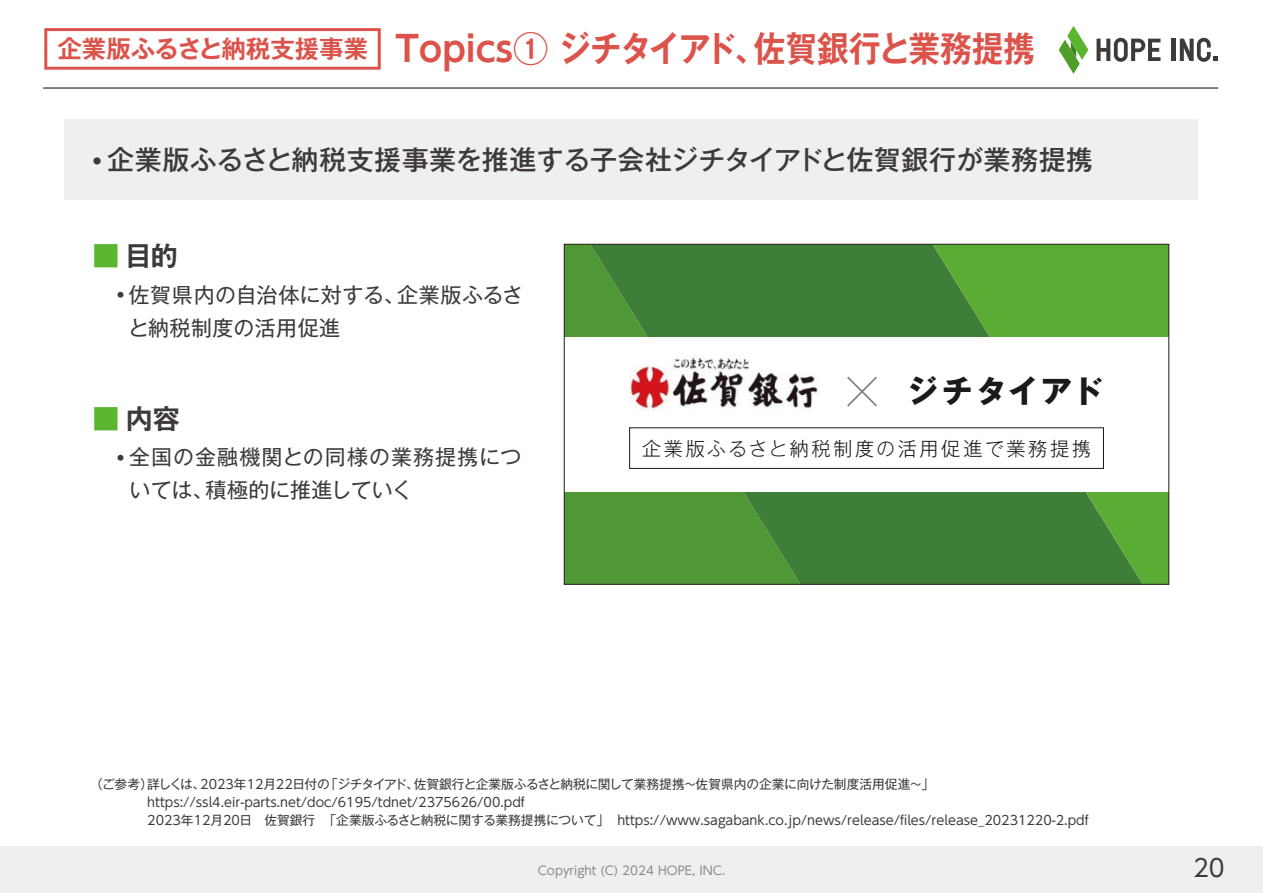
<style>
.page{position:relative;width:1263px;height:893px;background:#fff}
.page>*{position:absolute;margin:0;border:0;box-sizing:border-box;transform-origin:0 0}
.t1{font:700 35.25px "Gothic MB101 Pro De";letter-spacing:-.005em;color:#db534a}
.t2{font:700 31.2px "Gothic MB101 Pro";letter-spacing:.05em;color:#1a1a1a}
.t3{font:500 27px "Gothic MB101 Pro";letter-spacing:.015em;color:#3e3a39}
.t4{font:700 27px "Gothic MB101 Pro De";color:#3e3a39}
.t5{font:24px "UD Shin Go Pro";color:#3e3a39}
.t6{font:21px/33px "Gothic MB101 Pro";letter-spacing:.02em;color:#3e3a39}
.t7{font:300 19.2px "Gothic MB101 Pro";letter-spacing:.135em;color:#1a1a1a}
.t8{font:12.75px/18px "UD Shin Go Pro";color:#3e3a39}
.t9{font:12.75px "Gothic MB101 Pro";letter-spacing:-.01em;color:#3e3a39}
.t10{font:12px "UD Shin Go Pro";color:#89898a}
.s1{font-size:24.45px}
.s2{font-family:"UD Shin Go Pro De"}
.s3{color:#5cb531}
.s4{font-family:"UD Shin Go Pro"}
.s5{font-family:"Gothic MB101 Pro"}
</style>
<div class="page">
<div style="left:0;top:846px;width:1263px;height:47px;background:#efeff0"></div>
<div style="left:65px;top:119px;width:1133px;height:81px;background:#efeff0"></div>
<hr style="left:43px;top:87px;width:1175px;height:2px;background:#595757">
<svg style="left:1059px;top:26px;width:29px;height:48px"></svg>
<svg style="left:1096px;top:38px;width:64px;height:24px"></svg>
<hr style="left:1171px;top:39px;width:4px;height:22px;background:#3e3a39">
<svg style="left:1180px;top:38px;width:37px;height:24px"></svg>
<svg style="left:44px;top:28px;width:337px;height:42px"></svg>
<div style="left:566px;top:246px;width:24px;height:337px;background:#509736"></div>
<svg style="left:590px;top:246px;width:343px;height:337px;background:#438537"></svg>
<svg style="left:933px;top:246px;width:234px;height:337px;background:#4e9736"></svg>
<div style="left:564px;top:337px;width:605px;height:155px;background:#fff"></div>
<div style="left:629px;top:427px;width:475px;height:42px;border:1px solid #1a1a1a"></div>
<svg style="left:847px;top:376px;width:30px;height:31px"></svg>
<img style="left:629px;top:357px;width:190px;height:52px">
<h1 class="t1" style="left:57px;top:19px;width:979px"><span class="s1">企業版ふるさと納税支援事業</span> <span class="s2">Topics</span>① ジチタイアド、佐賀銀行と業務提携</h1>
<h3 class="t3" style="left:93px;top:137px;width:1001px"><sup>●</sup> 企業版ふるさと納税支援事業を推進する子会社ジチタイアドと佐賀銀行が業務提携</h3>
<h3 class="t4" style="left:93px;top:233px;width:87px"><span class="s3">■</span> 目的</h3>
<h3 class="t6" style="left:128px;top:275px;width:397px;text-indent:-12px"><span class="s4">•</span> 佐賀県内の自治体に対する、企業版ふるさと納税制度の活用促進</h3>
<h3 class="t4" style="left:93px;top:396px;width:89px"><span class="s3">■</span> 内容</h3>
<h3 class="t6" style="left:129px;top:438px;width:394px;text-indent:-13px"><span class="s4">•</span> 全国の金融機関との同様の業務提携については、積極的に推進していく</h3>
<h2 class="t2" style="left:907px;top:366px;width:198px">ジチタイアド</h2>
<h3 class="t7" style="left:642px;top:432px;width:451px">企業版ふるさと納税制度の活用促進で業務提携</h3>
<p class="t9" style="left:90px;top:773px;width:866px">（ご参考）詳しくは、<span class="s4">2023</span>年<span class="s4">12</span>月<span class="s4">22</span>日付の「ジチタイアド、佐賀銀行と企業版ふるさと納税に関して業務提携～佐賀県内の企業に向けた制度活用促進～」　　</p>
<p class="t8" style="left:147px;top:793px;width:943px">https://ssl4.eir-parts.net/doc/6195/tdnet/2375626/00.pdf<br>2023<span class="s5">年</span>12<span class="s5">月</span>20<span class="s5">日　佐賀銀行　「企業版ふるさと納税に関する業務提携について」　</span>https://www.sagabank.co.jp/news/release/files/release_20231220-2.pdf</p>
<p class="t10" style="left:538px;top:860px;width:188px">Copyright (C) 2024 HOPE, INC.</p>
<h3 class="t5" style="left:1193px;top:848px;width:33px">20</h3>
</div>
